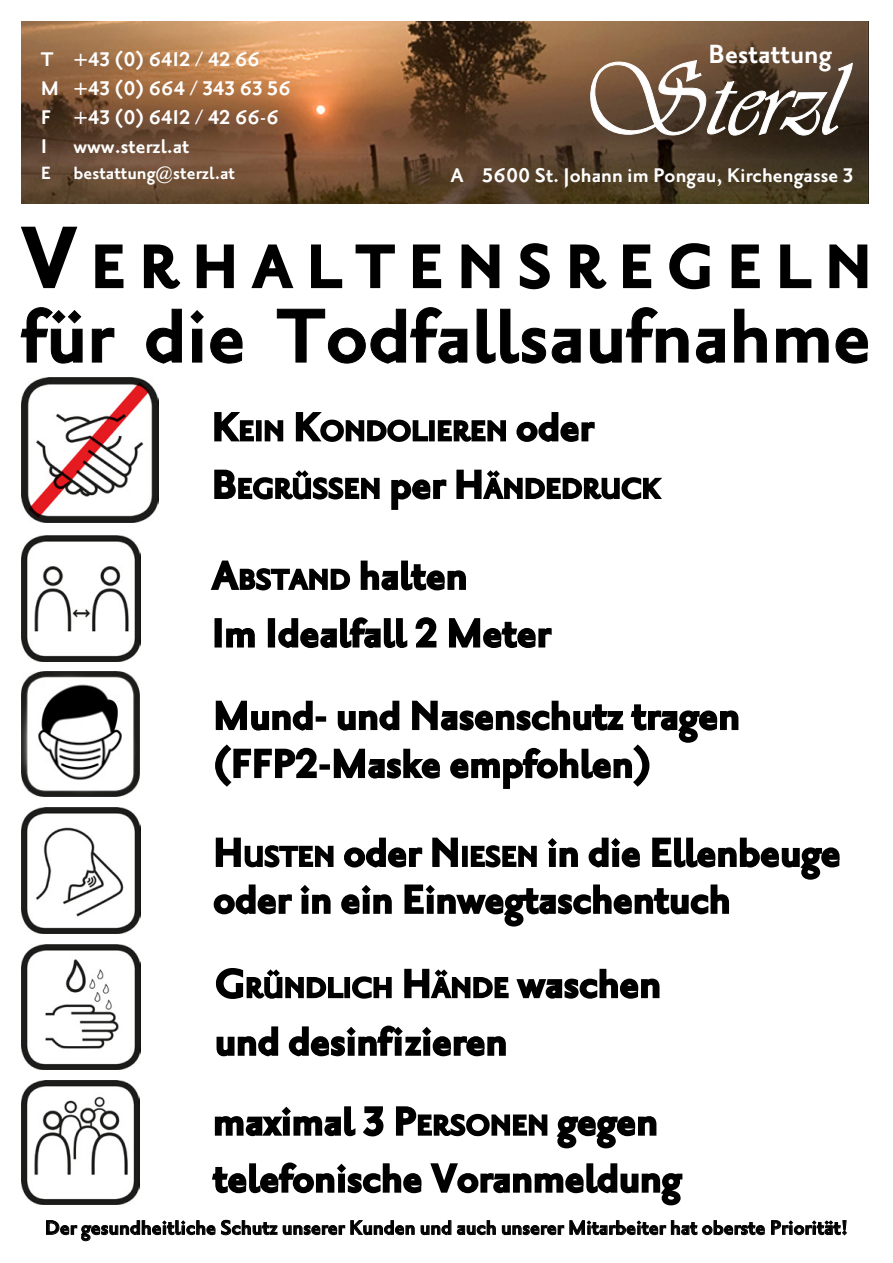
<style>
.page{position:relative;width:893px;height:1263px;background:#fff}
.page>*{position:absolute;margin:0;border:0;box-sizing:border-box;transform-origin:0 0}
.t1{font:106.05px "Vivaldi D";color:#fff}
.t2{font:700 93px "Priori San";color:#000}
.t3{font:700 73.05px "Priori San";letter-spacing:.19em;color:#000}
.t4{font:700 48px/46.8px "Priori San";color:#000}
.t5{font:700 33.6px/57.6px "Priori San";color:#000}
.t6{font:700 32.1px "Priori San";color:#fff}
.t7{font:700 24.15px/29px "Priori San";color:#fff}
.t8{font:700 24px "Priori San";color:#000}
.t9{font:700 21.75px "Priori San";color:#fff}
.s1{font-size:104.4px}
.s2{font-size:48px}
.s3{font-style:inherit}
.s4{font-size:33.6px}
</style>
<div class="page">
<img style="left:21px;top:21px;width:847px;height:182px">
<svg style="left:590px;top:60px;width:263px;height:76px;background:#614e3e"></svg>
<img style="left:21px;top:378px;width:137px;height:144px">
<svg style="left:21px;top:226px;width:57px;height:63px"></svg>
<svg style="left:95px;top:244px;width:29px;height:45px"></svg>
<svg style="left:143px;top:244px;width:38px;height:45px"></svg>
<svg style="left:196px;top:244px;width:38px;height:45px"></svg>
<svg style="left:251px;top:244px;width:43px;height:45px"></svg>
<svg style="left:311px;top:244px;width:32px;height:45px"></svg>
<svg style="left:355px;top:244px;width:40px;height:45px"></svg>
<svg style="left:412px;top:244px;width:30px;height:45px"></svg>
<svg style="left:461px;top:244px;width:39px;height:45px"></svg>
<svg style="left:519px;top:243px;width:31px;height:47px"></svg>
<svg style="left:570px;top:244px;width:37px;height:45px"></svg>
<svg style="left:623px;top:244px;width:29px;height:45px"></svg>
<svg style="left:669px;top:243px;width:41px;height:47px"></svg>
<svg style="left:731px;top:244px;width:29px;height:45px"></svg>
<svg style="left:780px;top:244px;width:32px;height:45px"></svg>
<svg style="left:829px;top:244px;width:39px;height:45px"></svg>
<svg style="left:20px;top:307px;width:63px;height:57px"></svg>
<svg style="left:92px;top:327px;width:23px;height:36px"></svg>
<svg style="left:146px;top:308px;width:36px;height:56px"></svg>
<svg style="left:190px;top:310px;width:14px;height:53px"></svg>
<svg style="left:210px;top:327px;width:33px;height:37px"></svg>
<svg style="left:277px;top:307px;width:191px;height:57px"></svg>
<svg style="left:476px;top:308px;width:105px;height:56px"></svg>
<svg style="left:590px;top:307px;width:99px;height:57px"></svg>
<svg style="left:696px;top:328px;width:29px;height:36px"></svg>
<svg style="left:734px;top:308px;width:33px;height:55px"></svg>
<svg style="left:776px;top:327px;width:53px;height:36px"></svg>
<svg style="left:835px;top:327px;width:33px;height:37px"></svg>
<svg style="left:214px;top:412px;width:40px;height:30px"></svg>
<div style="left:256px;top:420px;width:6px;height:21px;border:2px solid #000"></div>
<svg style="left:264px;top:420px;width:20px;height:22px"></svg>
<svg style="left:295px;top:412px;width:134px;height:30px"></svg>
<div style="left:429px;top:420px;width:6px;height:21px;border:2px solid #000"></div>
<svg style="left:437px;top:420px;width:69px;height:22px"></svg>
<svg style="left:516px;top:412px;width:79px;height:30px"></svg>
<svg style="left:214px;top:469px;width:166px;height:31px"></svg>
<svg style="left:391px;top:479px;width:56px;height:31px"></svg>
<svg style="left:456px;top:469px;width:206px;height:31px"></svg>
<img style="left:21px;top:536px;width:119px;height:125px">
<img style="left:21px;top:808px;width:119px;height:125px">
<img style="left:21px;top:944px;width:119px;height:125px">
<svg style="left:210px;top:560px;width:141px;height:31px"></svg>
<svg style="left:360px;top:560px;width:106px;height:31px"></svg>
<div style="left:215px;top:618px;width:7px;height:29px;border:2px solid #000"></div>
<svg style="left:226px;top:628px;width:29px;height:20px"></svg>
<div style="left:268px;top:618px;width:7px;height:29px;border:2px solid #000"></div>
<svg style="left:278px;top:617px;width:130px;height:31px"></svg>
<svg style="left:415px;top:617px;width:22px;height:31px"></svg>
<svg style="left:449px;top:618px;width:103px;height:30px"></svg>
<svg style="left:213px;top:837px;width:627px;height:90px"></svg>
<svg style="left:215px;top:968px;width:129px;height:31px"></svg>
<div style="left:344px;top:977px;width:6px;height:21px;border:2px solid #000"></div>
<svg style="left:352px;top:976px;width:40px;height:23px"></svg>
<svg style="left:404px;top:968px;width:256px;height:31px"></svg>
<svg style="left:216px;top:1026px;width:63px;height:31px"></svg>
<svg style="left:288px;top:1025px;width:218px;height:32px"></svg>
<img style="left:21px;top:1080px;width:119px;height:125px">
<svg style="left:214px;top:1106px;width:170px;height:31px"></svg>
<svg style="left:396px;top:1106px;width:152px;height:31px"></svg>
<svg style="left:556px;top:1116px;width:101px;height:33px"></svg>
<svg style="left:212px;top:1162px;width:210px;height:32px"></svg>
<svg style="left:430px;top:1163px;width:253px;height:43px"></svg>
<svg style="left:46px;top:1219px;width:801px;height:23px"></svg>
<img style="left:21px;top:672px;width:119px;height:124px">
<svg style="left:215px;top:700px;width:98px;height:31px"></svg>
<div style="left:316px;top:716px;width:10px;height:6px;border:2px solid #000"></div>
<svg style="left:215px;top:744px;width:102px;height:43px"></svg>
<div style="left:319px;top:764px;width:11px;height:6px;border:2px solid #000"></div>
<svg style="left:333px;top:700px;width:406px;height:89px"></svg>
<p class="t6" style="left:708px;top:37px;width:125px">Bestattung</p>
<p class="t7" style="left:41px;top:45px;width:252px">T +43 (0) 6412 / 42 66<br>M +43 (0) 664 / 343 63 56<br>F +43 (0) 6412 / 42 66-6<br>I www.sterzl.at</p>
<p class="t9" style="left:41px;top:161px;width:196px">E bestattung@sterzl.at</p>
<h1 class="t1" style="left:577px;top:39px;width:263px">Sterzl</h1>
<p class="t7" style="left:450px;top:161px;width:405px">A 5600 St. Johann im Pongau, Kirchengasse 3</p>
<h3 class="t3" style="left:21px;top:228px;width:852px"><span class="s1">V</span>erhaltensregeln</h3>
<h2 class="t2" style="left:21px;top:287px;width:852px">für die Todfallsaufnahme</h2>
<p class="t5" style="left:212px;top:402px;width:447px"><span class="s2">K</span>ein <span class="s2">K</span>ondolieren <span class="s2">oder<br></span><span class="s2">B</span>egrüssen <span class="s2">per</span> <span class="s2">H</span>ändedruck</p>
<p class="t5" style="left:212px;top:551px;width:257px"><span class="s2">A</span>bstand <span class="s2">halten</span></p>
<p class="t4" style="left:212px;top:610px;width:340px">Im Idealfall 2 Meter</p>
<p class="t4" style="left:213px;top:692px;width:528px;line-height:48px">Mund- und Nasenschutz tragen (FFP2-Maske empfohlen)</p>
<p class="t4" style="left:213px;top:829px;width:629px"><span class="s3">H</span> <span class="s4">usten</span> oder <span class="s3">N</span> <span class="s4">iesen</span> in die Ellenbeuge oder in ein Einwegtaschentuch</p>
<p class="t5" style="left:215px;top:959px;width:448px"><span class="s2">G</span>ründlich <span class="s2">H</span>ände <span class="s2">waschen</span></p>
<p class="t4" style="left:213px;top:1002px;width:446px;line-height:79.9px">und desinfizieren maximal <span class="s3">3 P</span><span class="s4">ersonen</span> gegen</p>
<p class="t4" style="left:213px;top:1155px;width:470px">telefonische Voranmeldung</p>
<p class="t8" style="left:45px;top:1215px;width:805px">Der gesundheitliche Schutz unserer Kunden und auch unserer Mitarbeiter hat oberste Priorität!</p>
</div>
